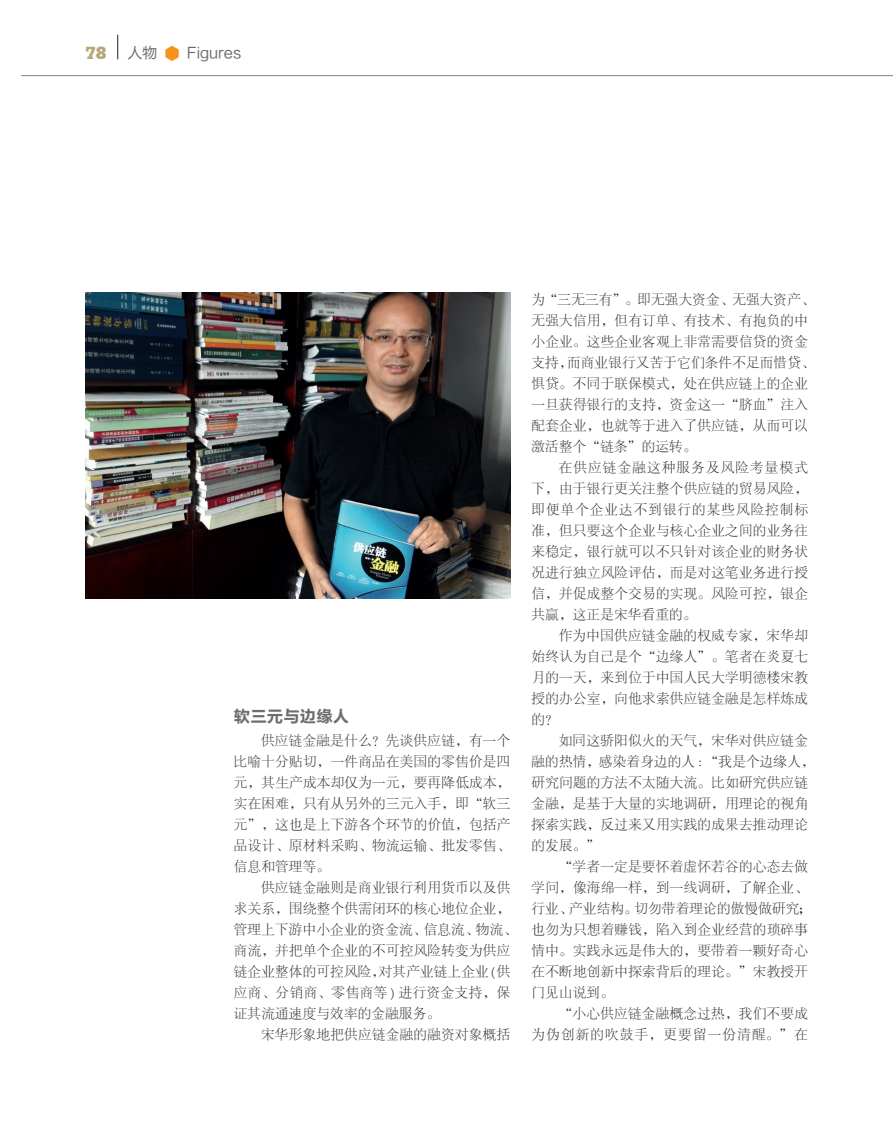
<style>
.page{position:relative;width:893px;height:1127px;background:#fff}
.page>*{position:absolute;margin:0;border:0;box-sizing:border-box;transform-origin:0 0}
.t1{font:800 16.95px "Stymie BT";color:#b8a779}
.小标题段前后{font:16.5px "FZLTCHJW GB1 0";color:#6c6d70}
.t2{font:15px "FZLTHJW GB1 0";color:#6c6d70}
.正文{font:13.5px/21px "FZSYJW GB1 0";letter-spacing:.025em;color:#231f20}
</style>
<div class="page">
<svg style="left:117px;top:35px;width:1px;height:24px"></svg>
<hr style="left:21px;top:75px;width:872px;height:1px;background:#808285">
<svg style="left:165px;top:46px;width:14px;height:15px"></svg>
<img style="left:85px;top:292px;width:425px;height:306px">
<p class="t1" style="left:85px;top:43px;width:23px">78</p>
<p class="t2" style="left:128px;top:45px;width:31px">人物</p>
<p class="t2" style="left:187px;top:45px;width:56px">Figures</p>
<p class="小标题段前后" style="left:234px;top:707px;width:117px">软三元与边缘人</p>
<p class="正文" style="left:234px;top:730px;width:278px;text-align:justify;text-indent:27px">供应链金融是什么？先谈供应链，有一个比喻十分贴切，一件商品在美国的零售价是四元，其生产成本却仅为一元，要再降低成本，实在困难，只有从另外的三元入手，即“软三元”，这也是上下游各个环节的价值，包括产品设计、原材料采购、物流运输、批发零售、信息和管理等。</p>
<p class="正文" style="left:234px;top:877px;width:285px;text-indent:27px">供应链金融则是商业银行利用货币以及供求关系，围绕整个供需闭环的核心地位企业，管理上下游中小企业的资金流、信息流、物流、商流，并把单个企业的不可控风险转变为供应链企业整体的可控风险，对其产业链上企业 ( 供应商、分销商、零售商等 ) 进行资金支持，保证其流通速度与效率的金融服务。</p>
<p class="正文" style="left:261px;top:1024px;width:251px">宋华形象地把供应链金融的融资对象概括</p>
<p class="正文" style="left:531px;top:289px;width:285px">为“三无三有”。即无强大资金、无强大资产、无强大信用，但有订单、有技术、有抱负的中小企业。这些企业客观上非常需要信贷的资金支持，而商业银行又苦于它们条件不足而惜贷、惧贷。不同于联保模式，处在供应链上的企业一旦获得银行的支持，资金这一“脐血”注入配套企业，也就等于进入了供应链，从而可以激活整个“链条”的运转。</p>
<p class="正文" style="left:531px;top:457px;width:278px;text-align:justify;text-indent:27px">在供应链金融这种服务及风险考量模式下，由于银行更关注整个供应链的贸易风险，即便单个企业达不到银行的某些风险控制标准，但只要这个企业与核心企业之间的业务往来稳定，银行就可以不只针对该企业的财务状况进行独立风险评估，而是对这笔业务进行授信，并促成整个交易的实现。风险可控，银企共赢，这正是宋华看重的。</p>
<p class="正文" style="left:531px;top:625px;width:278px;text-align:justify;text-indent:27px">作为中国供应链金融的权威专家，宋华却始终认为自己是个“边缘人”。笔者在炎夏七月的一天，来到位于中国人民大学明德楼宋教授的办公室，向他求索供应链金融是怎样炼成的？</p>
<p class="正文" style="left:531px;top:730px;width:285px;text-indent:27px">如同这骄阳似火的天气，宋华对供应链金融的热情，感染着身边的人 : “我是个边缘人，研究问题的方法不太随大流。比如研究供应链金融，是基于大量的实地调研，用理论的视角探索实践，反过来又用实践的成果去推动理论的发展。”</p>
<p class="正文" style="left:531px;top:856px;width:281px;text-indent:27px">“学者一定是要怀着虚怀若谷的心态去做学问，像海绵一样，到一线调研，了解企业、行业、产业结构。切勿带着理论的傲慢做研究；也勿为只想着赚钱，陷入到企业经营的琐碎事情中。实践永远是伟大的，要带着一颗好奇心在不断地创新中探索背后的理论。”宋教授开门见山说到。</p>
<p class="正文" style="left:531px;top:1003px;width:278px;text-align:right">“小心供应链金融概念过热，我们不要成<br>为伪创新的吹鼓手，更要留一份清醒。”在</p>
</div>
